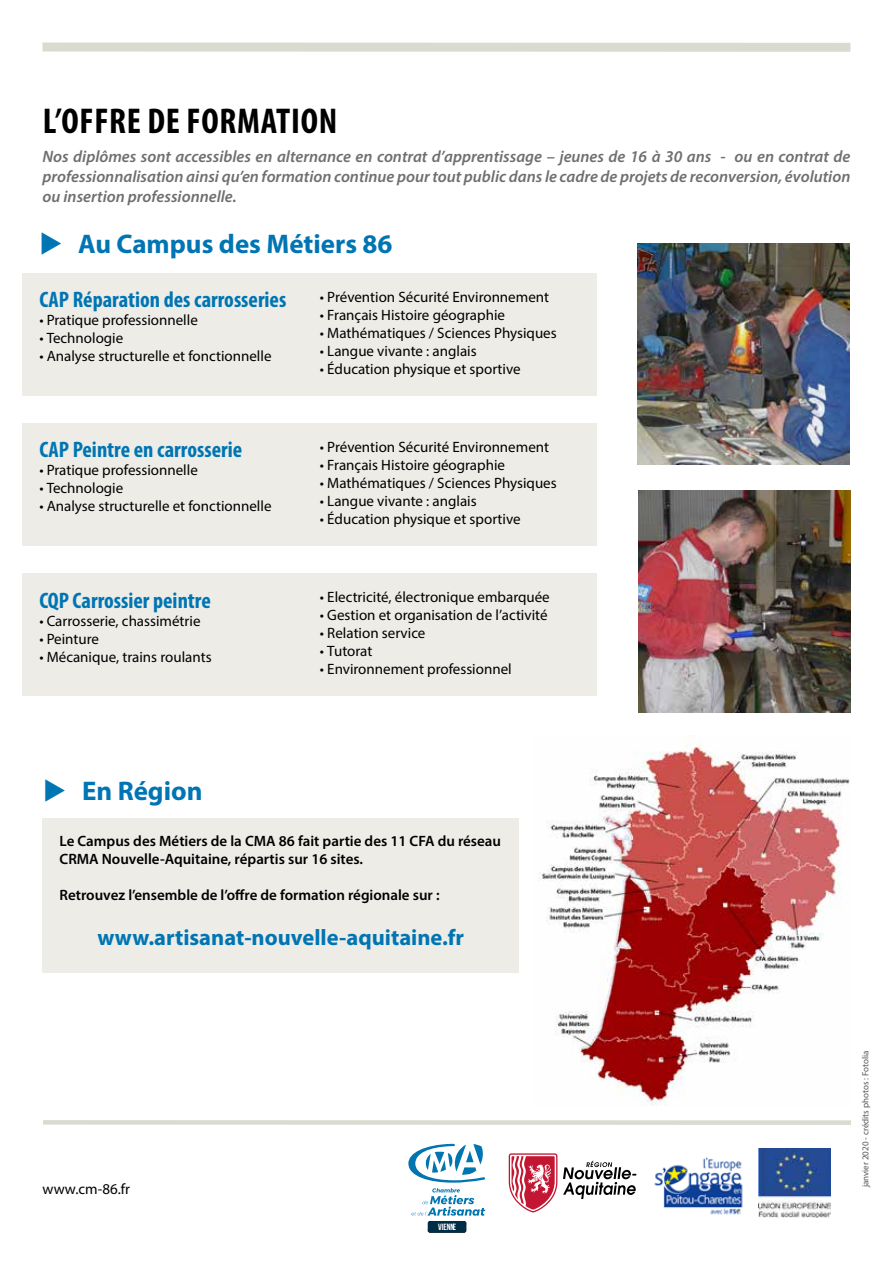
<style>
.page{position:relative;width:893px;height:1263px;background:#fff}
.page>*{position:absolute;margin:0;border:0;box-sizing:border-box;transform-origin:0 0}
.t1{font:700 condensed 36px "Myriad Pro";letter-spacing:.02em;color:#000}
.t2{font:700 27px "Myriad Pro";color:#0075b3}
.t3{font:700 condensed 22.5px "Myriad Pro";color:#0075b3}
.t4{font:700 22.5px "Myriad Pro";color:#0075b3}
.t5{font:italic 600 16.5px/19.8px "Myriad Pro";color:#706f6f;text-align:justify}
.t6{font:15px "Myriad Pro";color:#000}
.t7{font:600 15px/18px "Myriad Pro";color:#000}
.t8{font:9px "Myriad Pro";color:#575756}
.t9{font:700 9px "Bebas Neue";color:#fff}
</style>
<div class="page">
<div style="left:43px;top:43px;width:807px;height:9px;background:#dbdacf"></div>
<div style="left:22px;top:273px;width:574px;height:123px;background:#edece7"></div>
<div style="left:22px;top:423px;width:574px;height:123px;background:#edece7"></div>
<div style="left:22px;top:574px;width:574px;height:122px;background:#edece7"></div>
<div style="left:43px;top:818px;width:476px;height:154px;background:#edece7"></div>
<img style="left:539px;top:736px;width:311px;height:369px">
<img style="left:637px;top:243px;width:212px;height:222px">
<img style="left:638px;top:490px;width:212px;height:222px">
<div style="left:43px;top:1120px;width:808px;height:5px;background:#dbdacf"></div>
<img style="left:654px;top:1157px;width:89px;height:58px">
<svg style="left:563px;top:1160px;width:73px;height:39px"></svg>
<svg style="left:509px;top:1153px;width:48px;height:59px"></svg>
<img style="left:758px;top:1149px;width:72px;height:68px">
<svg style="left:408px;top:1144px;width:77px;height:89px"></svg>
<h1 class="t1" style="left:43px;top:99px;width:296px">L’OFFRE DE FORMATION</h1>
<p class="t5" style="left:43px;top:146px;width:809px">Nos diplômes sont accessibles en alternance en contrat d’apprentissage – jeunes de 16 à 30 ans - ou en contrat de professionnalisation ainsi qu’en formation continue pour tout public dans le cadre de projets de reconversion, évolution ou insertion professionnelle.</p>
<h2 class="t2" style="left:78px;top:226px;width:316px">Au Campus des Métiers 86</h2>
<h3 class="t3" style="left:39px;top:286px;width:249px">CAP Réparation des carrosseries</h3>
<p class="t6" style="left:39px;top:311px;width:160px">• Pratique professionnelle</p>
<p class="t6" style="left:39px;top:329px;width:85px">• Technologie</p>
<p class="t6" style="left:39px;top:347px;width:234px">• Analyse structurelle et fonctionnelle</p>
<h3 class="t3" style="left:39px;top:436px;width:204px">CAP Peintre en carrosserie</h3>
<p class="t6" style="left:39px;top:461px;width:160px">• Pratique professionnelle</p>
<p class="t6" style="left:39px;top:479px;width:85px">• Technologie</p>
<p class="t6" style="left:39px;top:497px;width:234px">• Analyse structurelle et fonctionnelle</p>
<h3 class="t3" style="left:39px;top:586px;width:173px">CQP Carrossier peintre</h3>
<p class="t6" style="left:39px;top:611px;width:163px">• Carrosserie, chassimétrie</p>
<p class="t6" style="left:39px;top:629px;width:61px">• Peinture</p>
<p class="t6" style="left:39px;top:647px;width:174px">• Mécanique, trains roulants</p>
<p class="t6" style="left:320px;top:287px;width:231px">• Prévention Sécurité Environnement</p>
<p class="t6" style="left:320px;top:305px;width:187px">• Français Histoire géographie</p>
<p class="t6" style="left:320px;top:323px;width:238px">• Mathématiques / Sciences Physiques</p>
<p class="t6" style="left:320px;top:341px;width:158px">• Langue vivante : anglais</p>
<p class="t6" style="left:320px;top:359px;width:202px">• Éducation physique et sportive</p>
<p class="t6" style="left:320px;top:437px;width:231px">• Prévention Sécurité Environnement</p>
<p class="t6" style="left:320px;top:455px;width:187px">• Français Histoire géographie</p>
<p class="t6" style="left:320px;top:473px;width:238px">• Mathématiques / Sciences Physiques</p>
<p class="t6" style="left:320px;top:491px;width:158px">• Langue vivante : anglais</p>
<p class="t6" style="left:320px;top:509px;width:202px">• Éducation physique et sportive</p>
<p class="t6" style="left:320px;top:588px;width:231px">• Electricité, électronique embarquée</p>
<p class="t6" style="left:320px;top:606px;width:229px">• Gestion et organisation de l’activité</p>
<p class="t6" style="left:320px;top:624px;width:107px">• Relation service</p>
<p class="t6" style="left:320px;top:642px;width:54px">• Tutorat</p>
<p class="t6" style="left:320px;top:660px;width:193px">• Environnement professionnel</p>
<h2 class="t2" style="left:82px;top:773px;width:122px">En Région</h2>
<p class="t7" style="left:60px;top:831px;width:443px">Le Campus des Métiers de la CMA 86 fait partie des 11 CFA du réseau<br>CRMA Nouvelle-Aquitaine, répartis sur 16 sites.</p>
<p class="t7" style="left:60px;top:885px;width:381px">Retrouvez l’ensemble de l’offre de formation régionale sur :</p>
<h3 class="t4" style="left:97px;top:923px;width:368px">www.artisanat-nouvelle-aquitaine.fr</h3>
<p class="t6" style="left:43px;top:1180px;width:89px">www.cm-86.fr</p>
<p class="t9" style="left:438px;top:1222px;width:19px">VIENNE</p>
<p class="t8" style="left:860px;top:1187px;width:138px;rotate:-90deg">janvier 2020 - crédits photos : Fotolia</p>
</div>
